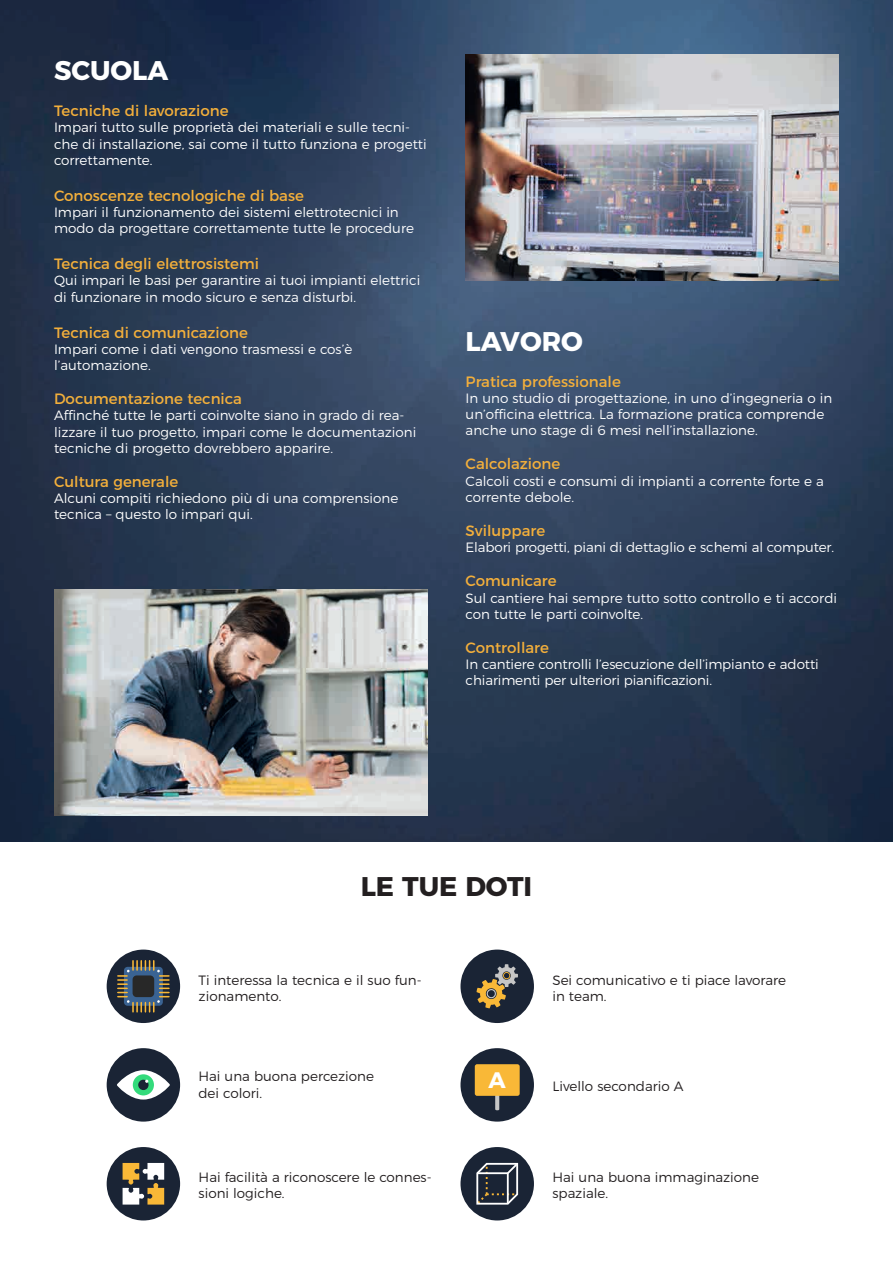
<style>
.page{position:relative;width:893px;height:1263px;background:#fff}
.page>*{position:absolute;margin:0;border:0;box-sizing:border-box;transform-origin:0 0}
.t1{font:700 27px "Montserrat";color:#fff}
.t2{font:700 27px "Montserrat";color:#231f20}
.t3{font:700 22.5px "Montserrat";color:#fff}
.t4{font:15px "Montserrat";color:#f3af3b}
.t5{font:300 13.5px/16.2px "Montserrat";color:#fff}
.t6{font:300 13.5px/16.2px "Montserrat";color:#231f20}
</style>
<div class="page">
<img style="left:0;top:0;width:893px;height:842px">
<img style="left:465px;top:54px;width:374px;height:226px">
<img style="left:54px;top:589px;width:374px;height:227px">
<div style="left:460px;top:1048px;width:74px;height:73px;background:#1a2435;border-radius:50%"></div>
<svg style="left:495px;top:1096px;width:4px;height:14px"></svg>
<div style="left:475px;top:1064px;width:45px;height:32px;background:#f9b837;border-radius:2px"></div>
<div style="left:107px;top:1147px;width:73px;height:73px;background:#1a2435;border-radius:50%"></div>
<svg style="left:123px;top:1163px;width:41px;height:41px"></svg>
<div style="left:107px;top:949px;width:73px;height:74px;background:#1a2435;border-radius:50%"></div>
<svg style="left:117px;top:960px;width:53px;height:52px"></svg>
<div style="left:460px;top:1147px;width:74px;height:73px;background:#1a2435;border-radius:50%"></div>
<svg style="left:476px;top:1162px;width:43px;height:43px"></svg>
<hr style="left:477px;top:1172px;width:31px;height:2px;background:#fff">
<div style="left:460px;top:949px;width:74px;height:74px;background:#1a2435;border-radius:50%"></div>
<svg style="left:476px;top:964px;width:42px;height:44px"></svg>
<div style="left:107px;top:1048px;width:73px;height:73px;background:#1a2435;border-radius:50%"></div>
<svg style="left:117px;top:1070px;width:53px;height:29px"></svg>
<h1 class="t1" style="left:54px;top:48px;width:116px">SCUOLA</h1>
<p class="t4" style="left:54px;top:99px;width:176px">Tecniche di lavorazione</p>
<p class="t5" style="left:54px;top:118px;width:374px">Impari tutto sulle proprietà dei materiali e sulle tecni&shy;che di installazione, sai come il tutto funziona e progetti correttamente.</p>
<p class="t4" style="left:54px;top:183px;width:251px">Conoscenze tecnologiche di base</p>
<p class="t5" style="left:54px;top:203px;width:361px">Impari il funzionamento dei sistemi elettrotecnici in modo da progettare correttamente tutte le procedure</p>
<p class="t4" style="left:54px;top:252px;width:207px">Tecnica degli elettrosistemi</p>
<p class="t5" style="left:54px;top:271px;width:368px">Qui impari le basi per garantire ai tuoi impianti elettrici di funzionare in modo sicuro e senza disturbi.</p>
<p class="t4" style="left:54px;top:320px;width:195px">Tecnica di comunicazione</p>
<p class="t5" style="left:54px;top:340px;width:300px">Impari come i dati vengono trasmessi e cos’è l’automazione.</p>
<p class="t4" style="left:54px;top:387px;width:189px">Documentazione tecnica</p>
<p class="t5" style="left:54px;top:406px;width:364px">Affinché tutte le parti coinvolte siano in grado di rea&shy;lizzare il tuo progetto, impari come le documentazioni tecniche di progetto dovrebbero apparire.</p>
<p class="t4" style="left:54px;top:470px;width:126px">Cultura generale</p>
<p class="t5" style="left:54px;top:489px;width:346px">Alcuni compiti richiedono più di una comprensione tecnica – questo lo impari qui.</p>
<h1 class="t1" style="left:466px;top:319px;width:119px">LAVORO</h1>
<p class="t4" style="left:466px;top:369px;width:157px">Pratica professionale</p>
<p class="t5" style="left:466px;top:389px;width:368px">In uno studio di progettazione, in uno d’ingegneria o in un’officina elettrica. La formazione pratica comprende anche uno stage di 6 mesi nell’installazione.</p>
<p class="t4" style="left:466px;top:452px;width:96px">Calcolazione</p>
<p class="t5" style="left:466px;top:472px;width:360px">Calcoli costi e consumi di impianti a corrente forte e a corrente debole.</p>
<p class="t4" style="left:466px;top:519px;width:81px">Sviluppare</p>
<p class="t5" style="left:466px;top:538px;width:370px">Elabori progetti, piani di dettaglio e schemi al computer.</p>
<p class="t4" style="left:466px;top:569px;width:92px">Comunicare</p>
<p class="t5" style="left:466px;top:589px;width:373px">Sul cantiere hai sempre tutto sotto controllo e ti accordi con tutte le parti coinvolte.</p>
<p class="t4" style="left:466px;top:636px;width:85px">Controllare</p>
<p class="t5" style="left:466px;top:655px;width:355px">In cantiere controlli l’esecuzione dell’impianto e adotti chiarimenti per ulteriori pianificazioni.</p>
<h1 class="t2" style="left:361px;top:864px;width:173px">LE TUE DOTI</h1>
<p class="t6" style="left:199px;top:971px;width:225px">Ti interessa la tecnica e il suo fun&shy;zionamento.</p>
<p class="t6" style="left:552px;top:971px;width:235px">Sei comunicativo e ti piace lavorare in team.</p>
<p class="t6" style="left:198px;top:1067px;width:177px">Hai una buona percezione dei colori.</p>
<h2 class="t3" style="left:489px;top:1066px;width:19px">A</h2>
<p class="t6" style="left:552px;top:1077px;width:133px">Livello secondario A</p>
<p class="t6" style="left:199px;top:1168px;width:235px">Hai facilità a riconoscere le connes&shy;sioni logiche.</p>
<p class="t6" style="left:552px;top:1168px;width:208px">Hai una buona immaginazione spaziale.</p>
</div>
